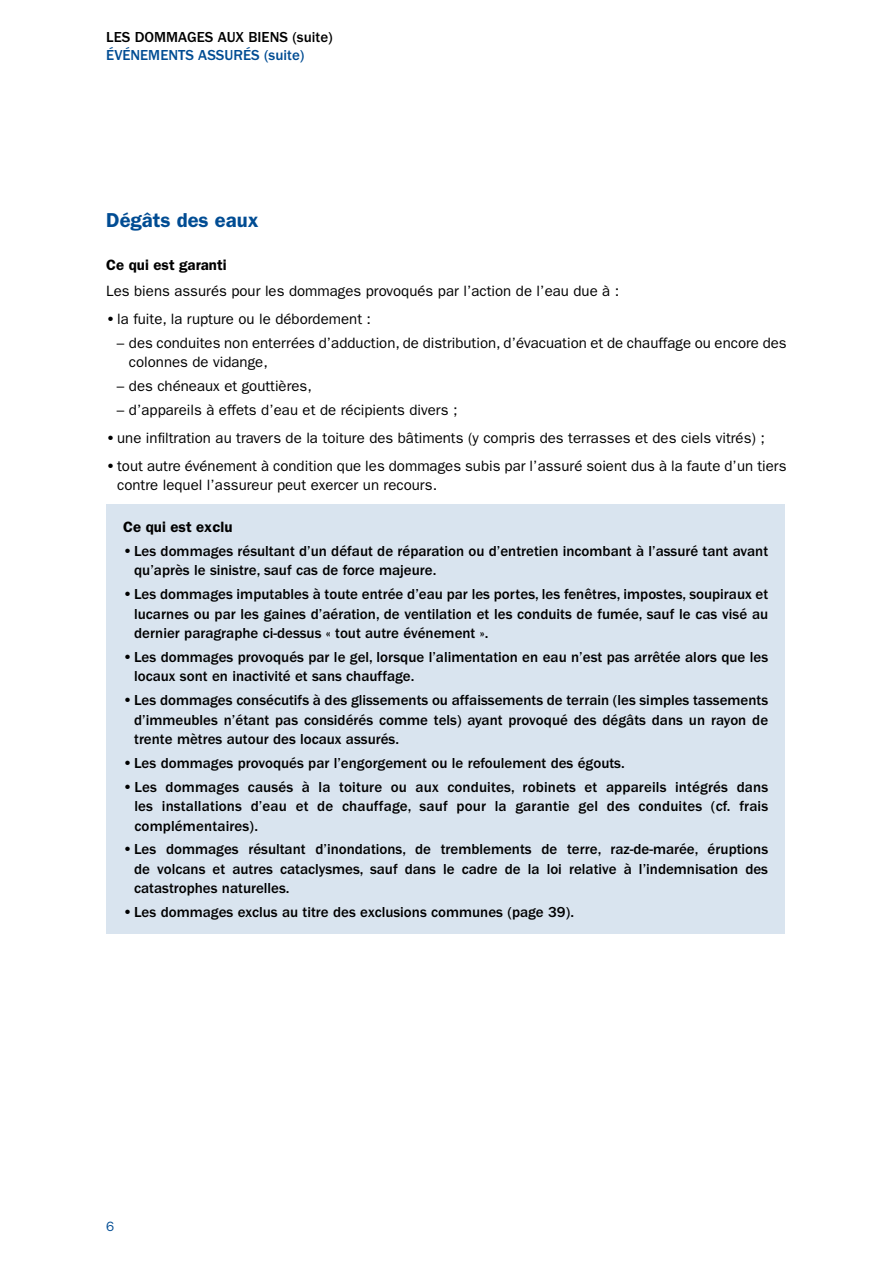
<style>
.page{position:relative;width:893px;height:1263px;background:#fff}
.page>*{position:absolute;margin:0;border:0;box-sizing:border-box;transform-origin:0 0}
.t1{font:600 20.25px "ITC Franklin Gothic Std";color:#004c93}
.t2{font:500 15px/19.5px "ITC Franklin Gothic Std";color:#000;text-align:justify}
.t3{font:15px/19.5px "ITC Franklin Gothic Std";color:#000}
.t4{font:600 15px "ITC Franklin Gothic Std";color:#000}
.t5{font:500 15px "ITC Franklin Gothic Std";color:#004c93}
.t6{font:13.5px "ITC Franklin Gothic Std";color:#004c93}
.s1{font-weight:600}
</style>
<div class="page">
<div style="left:106px;top:505px;width:679px;height:429px;background:#d9e4ef"></div>
<p class="t2" style="left:106px;top:28px;width:228px">Les dommages aux biens (suite)</p>
<p class="t5" style="left:106px;top:47px;width:200px">Événements assurés (suite)</p>
<h1 class="t1" style="left:106px;top:208px;width:154px">Dégâts des eaux</h1>
<p class="t4" style="left:106px;top:256px;width:122px">Ce qui est garanti</p>
<p class="t3" style="left:106px;top:281px;width:515px">Les biens assurés pour les dommages provoqués par l’action de l’eau due à :</p>
<p class="t3" style="left:106px;top:309px;width:266px"><span class="s1">•</span> la fuite, la rupture ou le débordement :</p>
<p class="t3" style="left:129px;top:333px;width:659px;text-indent:-12px">– des conduites non enterrées d’adduction, de distribution, d’évacuation et de chauffage ou encore des colonnes de vidange,</p>
<p class="t3" style="left:117px;top:376px;width:196px">– des chéneaux et gouttières,</p>
<p class="t3" style="left:117px;top:400px;width:342px">– d’appareils à effets d’eau et de récipients divers ;</p>
<p class="t3" style="left:106px;top:428px;width:660px"><span class="s1">•</span> une infiltration au travers de la toiture des bâtiments (y compris des terrasses et des ciels vitrés) ;</p>
<p class="t3" style="left:117px;top:456px;width:671px;text-indent:-11px"><span class="s1">•</span> tout autre événement à condition que les dommages subis par l’assuré soient dus à la faute d’un tiers contre lequel l’assureur peut exercer un recours.</p>
<p class="t4" style="left:123px;top:518px;width:111px">Ce qui est exclu</p>
<p class="t2" style="left:134px;top:541px;width:635px;text-indent:-11px"><span class="s1">•</span> Les dommages résultant d’un défaut de réparation ou d’entretien incombant à l’assuré tant avant qu’après le sinistre, sauf cas de force majeure.</p>
<p class="t2" style="left:134px;top:584px;width:635px;text-indent:-11px"><span class="s1">•</span> Les dommages imputables à toute entrée d’eau par les portes, les fenêtres, impostes, soupiraux et lucarnes ou par les gaines d’aération, de ventilation et les conduits de fumée, sauf le cas visé au dernier paragraphe ci-dessus « tout autre événement ».</p>
<p class="t2" style="left:134px;top:647px;width:635px;text-indent:-11px"><span class="s1">•</span> Les dommages provoqués par le gel, lorsque l’alimentation en eau n’est pas arrêtée alors que les locaux sont en inactivité et sans chauffage.</p>
<p class="t2" style="left:134px;top:690px;width:635px;text-indent:-11px"><span class="s1">•</span> Les dommages consécutifs à des glissements ou affaissements de terrain (les simples tassements d’immeubles n’étant pas considérés comme tels) ayant provoqué des dégâts dans un rayon de trente mètres autour des locaux assurés.</p>
<p class="t2" style="left:123px;top:753px;width:503px"><span class="s1">•</span> Les dommages provoqués par l’engorgement ou le refoulement des égouts.</p>
<p class="t2" style="left:134px;top:777px;width:635px;text-indent:-11px"><span class="s1">•</span> Les dommages causés à la toiture ou aux conduites, robinets et appareils intégrés dans les installations d’eau et de chauffage, sauf pour la garantie gel des conduites (cf. frais complémentaires).</p>
<p class="t2" style="left:134px;top:840px;width:635px;text-indent:-11px"><span class="s1">•</span> Les dommages résultant d’inondations, de tremblements de terre, raz-de-marée, éruptions de volcans et autres cataclysmes, sauf dans le cadre de la loi relative à l’indemnisation des catastrophes naturelles.</p>
<p class="t2" style="left:123px;top:902px;width:452px"><span class="s1">•</span> Les dommages exclus au titre des exclusions communes (page 39).</p>
<p class="t6" style="left:106px;top:1219px;width:10px">6</p>
</div>
